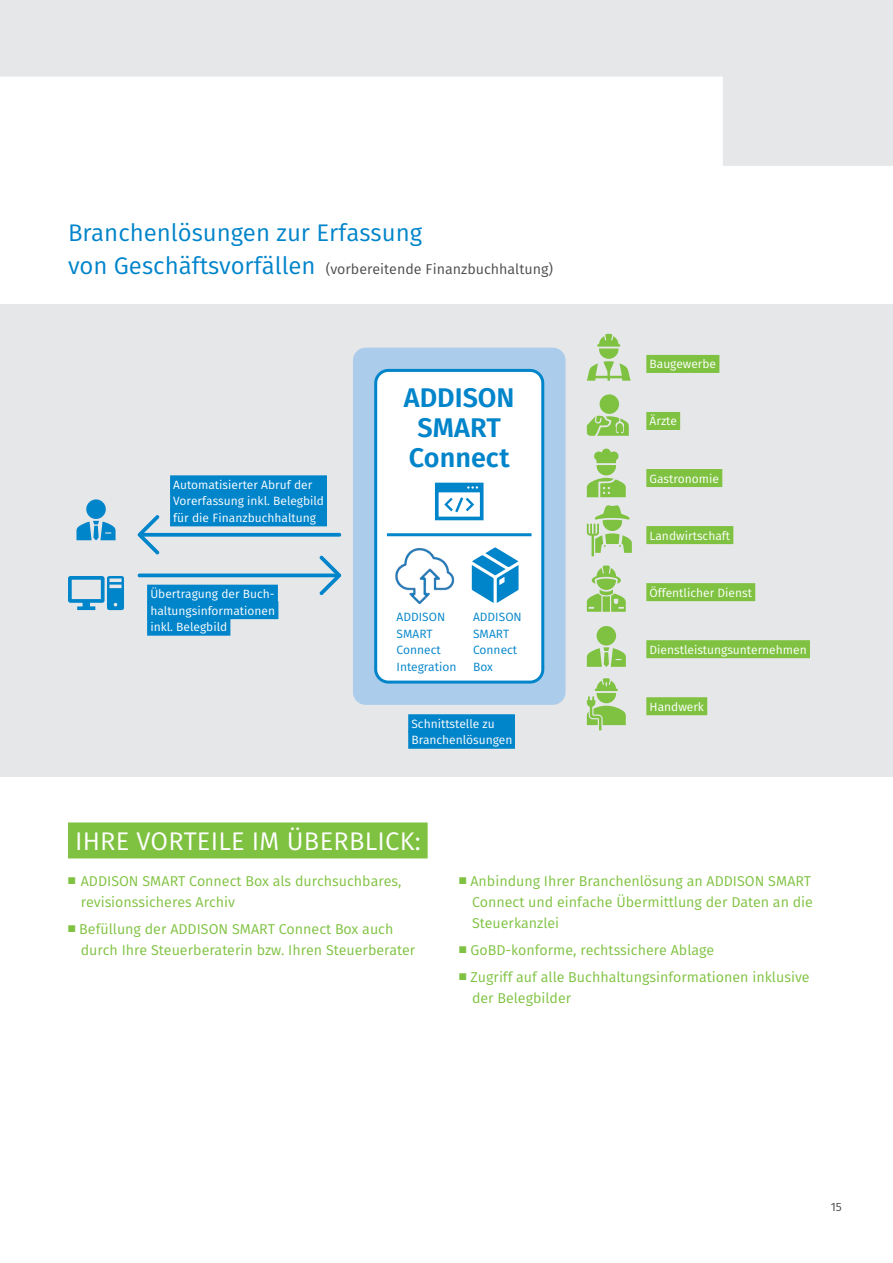
<style>
.page{position:relative;width:893px;height:1263px;background:#fff}
.page>*{position:absolute;margin:0;border:0;box-sizing:border-box;transform-origin:0 0}
.t1{font:600 27px/30px "Fira Sans";color:#0084ca;text-align:center}
.t2{font:25.5px "Fira Sans";letter-spacing:.01em;color:#fff}
.t3{font:24px "Fira Sans";color:#0084ca}
.t4{font:14.25px/21px "Fira Sans";color:#7fc241}
.t5{font:14.25px "Fira Sans";color:#4b4c4d}
.t6{font:12px/16.5px "Fira Sans";color:#fff}
.t7{font:12px/16.5px "Fira Sans";color:#0084ca}
.t8{font:12px "Fira Sans";color:#4b4c4d}
.s1{font-size:24px;color:#0084ca}
</style>
<div class="page">
<svg style="left:0;top:0;width:893px;height:166px;fill:#e6e7e9"></svg>
<div style="left:0;top:304px;width:893px;height:472px;background:#e6e7e9"></div>
<div style="left:86px;top:499px;width:20px;height:20px;background:#0084ca;border-radius:50%"></div>
<svg style="left:76px;top:521px;width:40px;height:19px"></svg>
<svg style="left:587px;top:565px;width:39px;height:47px"></svg>
<div style="left:597px;top:626px;width:19px;height:19px;background:#7fc241;border-radius:50%"></div>
<svg style="left:587px;top:647px;width:39px;height:20px"></svg>
<svg style="left:587px;top:449px;width:39px;height:48px"></svg>
<svg style="left:587px;top:505px;width:45px;height:51px"></svg>
<div style="left:600px;top:394px;width:19px;height:20px;background:#7fc241;border-radius:50%"></div>
<svg style="left:587px;top:416px;width:42px;height:20px"></svg>
<svg style="left:587px;top:678px;width:39px;height:52px"></svg>
<svg style="left:587px;top:334px;width:44px;height:47px"></svg>
<svg style="left:68px;top:576px;width:56px;height:34px"></svg>
<div style="left:646px;top:355px;width:73px;height:18px;background:#7fc241"></div>
<div style="left:646px;top:412px;width:34px;height:18px;background:#7fc241"></div>
<div style="left:646px;top:469px;width:76px;height:18px;background:#7fc241"></div>
<div style="left:646px;top:526px;width:87px;height:18px;background:#7fc241"></div>
<div style="left:646px;top:583px;width:109px;height:18px;background:#7fc241"></div>
<div style="left:646px;top:640px;width:164px;height:18px;background:#7fc241"></div>
<div style="left:646px;top:697px;width:61px;height:18px;background:#7fc241"></div>
<div style="left:170px;top:475px;width:158px;height:18px;background:#0084ca"></div>
<div style="left:170px;top:492px;width:157px;height:18px;background:#0084ca"></div>
<div style="left:170px;top:508px;width:159px;height:18px;background:#0084ca"></div>
<div style="left:327px;top:457px;width:18px;height:79px;background:#e6e7e9"></div>
<div style="left:147px;top:585px;width:131px;height:18px;background:#0084ca"></div>
<div style="left:147px;top:601px;width:131px;height:18px;background:#0084ca"></div>
<div style="left:147px;top:618px;width:83px;height:18px;background:#0084ca"></div>
<div style="left:408px;top:714px;width:109px;height:18px;background:#0084ca"></div>
<div style="left:408px;top:731px;width:108px;height:18px;background:#0084ca"></div>
<div style="left:516px;top:712px;width:17px;height:40px;background:#e6e7e9"></div>
<div style="left:353px;top:348px;width:213px;height:357px;background:#accceb;border-radius:13px"></div>
<div style="left:376px;top:370px;width:167px;height:312px;background:#fff;border-radius:13px"></div>
<div style="left:374px;top:369px;width:170px;height:315px;border:3px solid #0084ca;border-radius:13px"></div>
<svg style="left:435px;top:483px;width:49px;height:37px"></svg>
<hr style="left:387px;top:533px;width:144px;height:3px;background:#0084ca">
<svg style="left:472px;top:547px;width:47px;height:56px"></svg>
<img style="left:395px;top:548px;width:60px;height:57px">
<svg style="left:137px;top:514px;width:205px;height:82px"></svg>
<div style="left:68px;top:822px;width:360px;height:36px;background:#7fc241"></div>
<h3 class="t3" style="left:68px;top:215px;width:356px">Branchenlösungen zur Erfassung</h3>
<p class="t5" style="left:68px;top:259px;width:487px"><span class="s1">von Geschäftsvorfällen</span> (vorbereitende Finanzbuchhaltung)</p>
<p class="t6" style="left:173px;top:476px;width:152px">Automatisierter Abruf der<br>Vorerfassung inkl. Belegbild für die Finanzbuchhaltung</p>
<p class="t6" style="left:150px;top:585px;width:126px;text-align:justify">Übertragung der Buch&shy;haltungsinformationen inkl. Belegbild</p>
<h1 class="t1" style="left:404px;top:381px;width:112px">ADDISON<br>SMART<br>Connect</h1>
<p class="t7" style="left:396px;top:609px;width:61px">ADDISON<br>SMART<br>Connect<br>Integration</p>
<p class="t7" style="left:473px;top:609px;width:50px">ADDISON<br>SMART<br>Connect<br>Box</p>
<p class="t6" style="left:411px;top:715px;width:103px">Schnittstelle zu<br>Branchenlösungen</p>
<p class="t6" style="left:650px;top:356px;width:68px">Baugewerbe</p>
<p class="t6" style="left:650px;top:413px;width:29px">Ärzte</p>
<p class="t6" style="left:650px;top:470px;width:71px">Gastronomie</p>
<p class="t6" style="left:650px;top:527px;width:82px">Landwirtschaft</p>
<p class="t6" style="left:650px;top:584px;width:104px">Öffentlicher Dienst</p>
<p class="t6" style="left:650px;top:641px;width:159px">Dienstleistungsunternehmen</p>
<p class="t6" style="left:650px;top:698px;width:56px">Handwerk</p>
<h2 class="t2" style="left:75px;top:822px;width:347px">IHRE VORTEILE IM ÜBERBLICK:</h2>
<p class="t4" style="left:81px;top:870px;width:322px;text-indent:-13px">■ ADDISON SMART Connect Box als durchsuchbares, revisionssicheres Archiv</p>
<p class="t4" style="left:81px;top:918px;width:336px;text-indent:-13px">■ Befüllung der ADDISON SMART Connect Box auch durch Ihre Steuerberaterin bzw. Ihren Steuerberater</p>
<p class="t4" style="left:472px;top:870px;width:343px;text-indent:-13px">■ Anbindung Ihrer Branchenlösung an ADDISON SMART<br>Connect und einfache Übermittlung der Daten an die<br>Steuerkanzlei</p>
<p class="t4" style="left:459px;top:939px;width:256px">■ GoBD-konforme, rechtssichere Ablage</p>
<p class="t4" style="left:472px;top:966px;width:339px;text-indent:-13px">■ Zugriff auf alle Buchhaltungsinformationen inklusive der Belegbilder</p>
<p class="t8" style="left:831px;top:1198px;width:13px">15</p>
</div>
